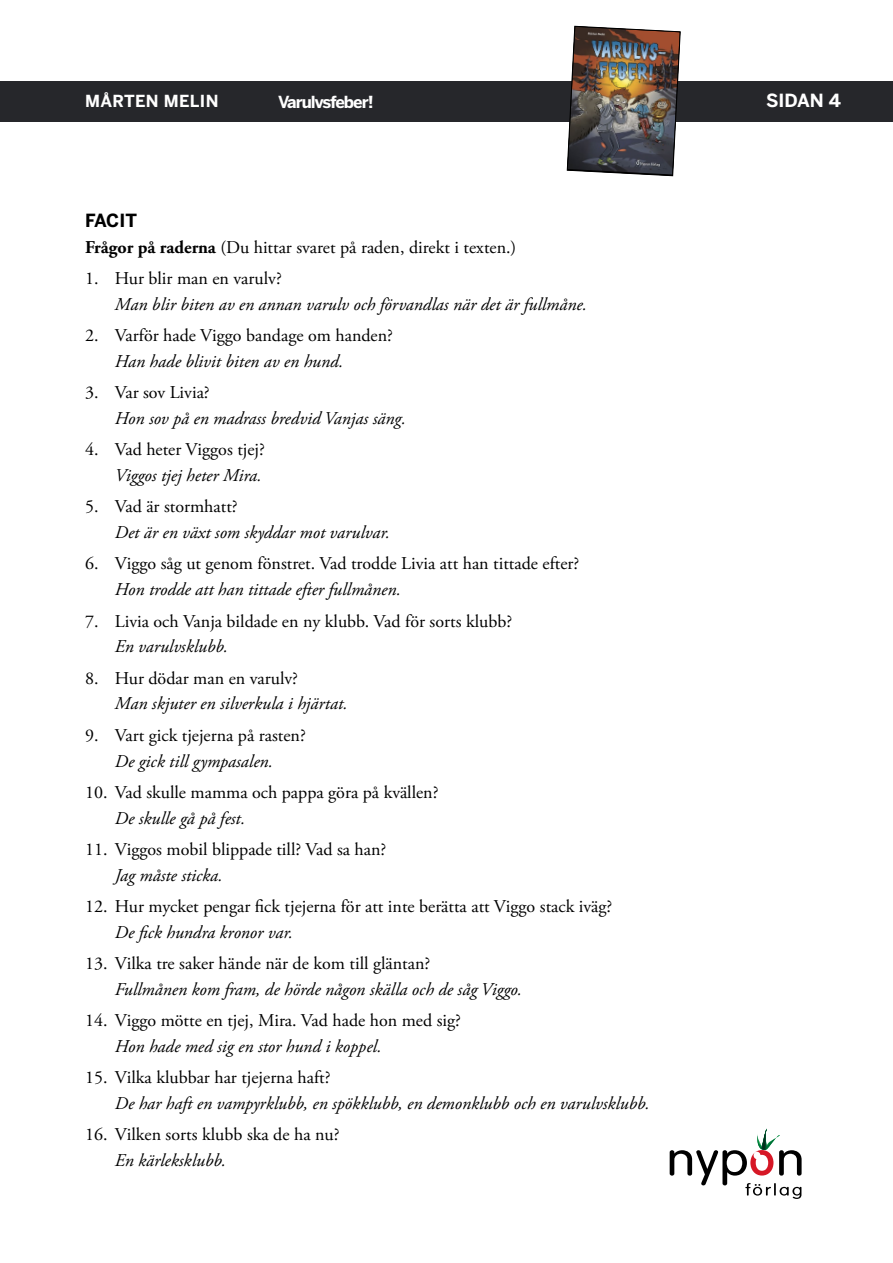
<style>
.page{position:relative;width:893px;height:1263px;background:#fff}
.page>*{position:absolute;margin:0;border:0;box-sizing:border-box;transform-origin:0 0}
.t1{font:18px "Adobe Garamond Pro";color:#000}
.t2{font:italic 18px "Adobe Garamond Pro";color:#000}
.t3{font:700 18px "Benton Sans";color:#fff}
.t4{font:700 18px "Benton Sans";letter-spacing:-.02em;color:#000}
.t5{font:700 16.5px "Benton Sans";letter-spacing:-.06em;color:#fff}
.t6{font:700 16.5px "Benton Sans";letter-spacing:.02em;color:#fff}
.s1{font-weight:700}
</style>
<div class="page">
<div style="left:0;top:81px;width:893px;height:40px;background:#26272b"></div>
<svg style="left:670px;top:1128px;width:132px;height:71px"></svg>
<img style="left:567px;top:26px;width:114px;height:150px">
<p class="t6" style="left:85px;top:91px;width:135px">MÅRTEN MELIN</p>
<p class="t5" style="left:278px;top:92px;width:97px">Varulvsfeber!</p>
<p class="t3" style="left:766px;top:90px;width:76px">SIDAN 4</p>
<p class="t4" style="left:85px;top:210px;width:54px">FACIT</p>
<p class="t1" style="left:85px;top:236px;width:433px"><span class="s1">Frågor på raderna</span> (Du hittar svaret på raden, direkt i texten.)</p>
<p class="t1" style="left:85px;top:267px;width:198px">1. Hur blir man en varulv?</p>
<p class="t2" style="left:115px;top:293px;width:474px">Man blir biten av en annan varulv och förvandlas när det är fullmåne.</p>
<p class="t1" style="left:85px;top:324px;width:309px">2. Varför hade Viggo bandage om handen?</p>
<p class="t2" style="left:115px;top:350px;width:230px">Han hade blivit biten av en hund.</p>
<p class="t1" style="left:85px;top:382px;width:126px">3. Var sov Livia?</p>
<p class="t2" style="left:115px;top:407px;width:293px">Hon sov på en madrass bredvid Vanjas säng.</p>
<p class="t1" style="left:85px;top:439px;width:181px">4. Vad heter Viggos tjej?</p>
<p class="t2" style="left:115px;top:464px;width:148px">Viggos tjej heter Mira.</p>
<p class="t1" style="left:85px;top:496px;width:154px">5. Vad är stormhatt?</p>
<p class="t2" style="left:115px;top:522px;width:277px">Det är en växt som skyddar mot varulvar.</p>
<p class="t1" style="left:85px;top:553px;width:496px">6. Viggo såg ut genom fönstret. Vad trodde Livia att han tittade efter?</p>
<p class="t2" style="left:115px;top:579px;width:288px">Hon trodde att han tittade efter fullmånen.</p>
<p class="t1" style="left:85px;top:610px;width:429px">7. Livia och Vanja bildade en ny klubb. Vad för sorts klubb?</p>
<p class="t2" style="left:115px;top:636px;width:115px">En varulvsklubb.</p>
<p class="t1" style="left:85px;top:667px;width:214px">8. Hur dödar man en varulv?</p>
<p class="t2" style="left:115px;top:693px;width:234px">Man skjuter en silverkula i hjärtat.</p>
<p class="t1" style="left:85px;top:724px;width:222px">9. Vart gick tjejerna på rasten?</p>
<p class="t2" style="left:115px;top:750px;width:160px">De gick till gympasalen.</p>
<p class="t1" style="left:85px;top:781px;width:355px">10. Vad skulle mamma och pappa göra på kvällen?</p>
<p class="t2" style="left:115px;top:807px;width:132px">De skulle gå på fest.</p>
<p class="t1" style="left:85px;top:838px;width:303px">11. Viggos mobil blippade till? Vad sa han?</p>
<p class="t2" style="left:115px;top:864px;width:109px">Jag måste sticka.</p>
<p class="t1" style="left:85px;top:895px;width:529px">12. Hur mycket pengar fick tjejerna för att inte berätta att Viggo stack iväg?</p>
<p class="t2" style="left:115px;top:921px;width:180px">De fick hundra kronor var.</p>
<p class="t1" style="left:85px;top:953px;width:347px">13. Vilka tre saker hände när de kom till gläntan?</p>
<p class="t2" style="left:115px;top:978px;width:409px">Fullmånen kom fram, de hörde någon skälla och de såg Viggo.</p>
<p class="t1" style="left:85px;top:1010px;width:377px">14. Viggo mötte en tjej, Mira. Vad hade hon med sig?</p>
<p class="t2" style="left:115px;top:1035px;width:268px">Hon hade med sig en stor hund i koppel.</p>
<p class="t1" style="left:85px;top:1067px;width:247px">15. Vilka klubbar har tjejerna haft?</p>
<p class="t2" style="left:115px;top:1093px;width:536px">De har haft en vampyrklubb, en spökklubb, en demonklubb och en varulvsklubb.</p>
<p class="t1" style="left:85px;top:1124px;width:256px">16. Vilken sorts klubb ska de ha nu?</p>
<p class="t2" style="left:115px;top:1150px;width:113px">En kärleksklubb.</p>
</div>
